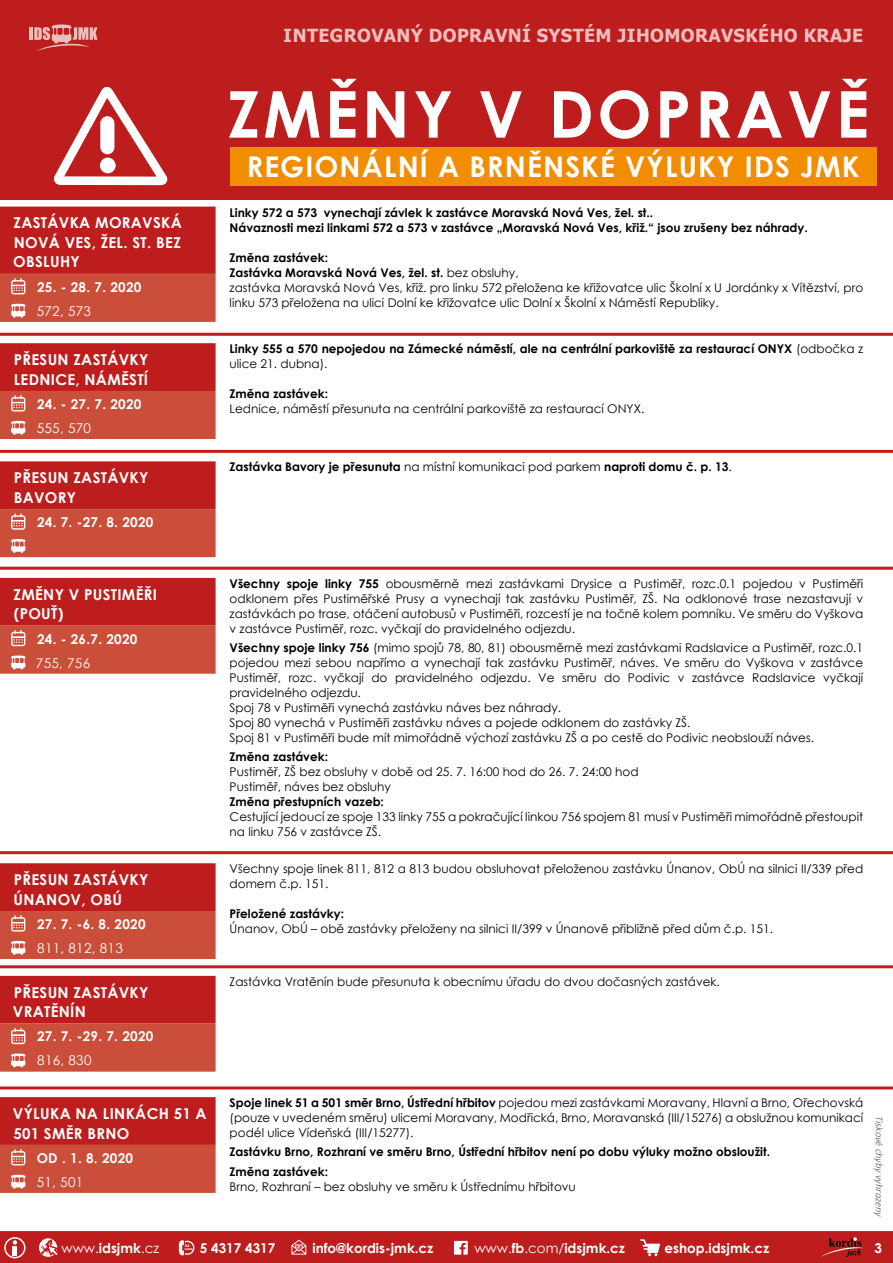
<style>
.page{position:relative;width:893px;height:1263px;background:#fff}
.page>*{position:absolute;margin:0;border:0;box-sizing:border-box;transform-origin:0 0}
.t1{font:700 64.5px "Century Gothic";letter-spacing:.055em;color:#fff}
.t2{font:700 28.5px "Century Gothic";letter-spacing:.04em;color:#fff}
.t3{font:700 18px "Tahoma";letter-spacing:.02em;color:#fff}
.t4{font:700 15px/19.5px "Century Gothic";letter-spacing:.02em;color:#fff}
.t5{font:700 13.5px "Century Gothic";color:#fff}
.t6{font:13.5px "Century Gothic";letter-spacing:.02em;color:#fff}
.t7{font:12px/15px "Century Gothic";color:#000}
.t8{font:700 12px/15px "Century Gothic";color:#000}
.t9{font:italic 300 10.5px "Calibri";letter-spacing:-.005em;color:#575756}
.t10{font:700 4.95px "Century Gothic";color:#fff}
.t11{font:900 3.45px "Neo Sans";color:#fff;scale:1.04 1}
.t12{font:900 2.25px "Neo Sans";color:#fff;scale:1.04 1}
.s1{font-weight:700}
.s2{font-weight:400}
</style>
<div class="page">
<div style="left:0;top:0;width:893px;height:199px;background:#bd1d1d"></div>
<div style="left:230px;top:147px;width:646px;height:38px;background:#f28c00"></div>
<svg style="left:54px;top:87px;width:114px;height:99px"></svg>
<div style="left:100px;top:158px;width:16px;height:15px;background:#fff;border-radius:50%"></div>
<div style="left:100px;top:116px;width:14px;height:38px;background:#fff;border-radius:7px"></div>
<svg style="left:30px;top:24px;width:68px;height:27px"></svg>
<hr style="left:0;top:333px;width:893px;height:3px;background:#bd1d1d">
<svg style="left:0;top:207px;width:216px;height:115px;background:#c3342b"></svg>
<svg style="left:0;top:343px;width:216px;height:96px;background:#c4382e"></svg>
<hr style="left:0;top:450px;width:893px;height:3px;background:#bd1d1d">
<svg style="left:0;top:1231px;width:893px;height:32px;background:#bd2423"></svg>
<svg style="left:0;top:461px;width:216px;height:96px;background:#c4382e"></svg>
<hr style="left:0;top:567px;width:893px;height:3px;background:#bd1d1d">
<svg style="left:0;top:578px;width:216px;height:96px;background:#c4392e"></svg>
<hr style="left:0;top:851px;width:893px;height:3px;background:#bd1d1d">
<svg style="left:0;top:863px;width:216px;height:96px;background:#c4382e"></svg>
<svg style="left:0;top:976px;width:216px;height:96px;background:#c4392e"></svg>
<hr style="left:0;top:965px;width:893px;height:3px;background:#bd1d1d">
<svg style="left:0;top:1097px;width:216px;height:96px;background:#c4382e"></svg>
<hr style="left:0;top:1086px;width:893px;height:3px;background:#bd1d1d">
<h3 class="t3" style="left:284px;top:23px;width:581px">INTEGROVANÝ DOPRAVNÍ SYSTÉM JIHOMORAVSKÉHO KRAJE</h3>
<p class="t4" style="left:13px;top:213px;width:170px;text-align:justify">ZASTÁVKA MORAVSKÁ NOVÁ VES, ŽEL. ST. BEZ OBSLUHY</p>
<p class="t5" style="left:37px;top:277px;width:106px">25. - 28. 7. 2020</p>
<p class="t6" style="left:37px;top:301px;width:56px">572, 573</p>
<p class="t4" style="left:14px;top:349px;width:136px">PŘESUN ZASTÁVKY<br>LEDNICE, NÁMĚSTÍ</p>
<p class="t5" style="left:37px;top:394px;width:106px">24. - 27. 7. 2020</p>
<p class="t6" style="left:37px;top:418px;width:56px">555, 570</p>
<p class="t4" style="left:14px;top:467px;width:136px">PŘESUN ZASTÁVKY<br>BAVORY</p>
<p class="t5" style="left:37px;top:512px;width:118px">24. 7. -27. 8. 2020</p>
<p class="t4" style="left:14px;top:584px;width:145px">ZMĚNY V PUSTIMĚŘI (POUŤ)</p>
<p class="t5" style="left:37px;top:628px;width:102px">24. - 26.7. 2020</p>
<p class="t6" style="left:36px;top:653px;width:56px">755, 756</p>
<p class="t4" style="left:14px;top:869px;width:136px">PŘESUN ZASTÁVKY<br>ÚNANOV, OBÚ</p>
<p class="t5" style="left:37px;top:914px;width:110px">27. 7. -6. 8. 2020</p>
<p class="t6" style="left:37px;top:938px;width:87px">811, 812, 813</p>
<p class="t4" style="left:13px;top:982px;width:137px">PŘESUN ZASTÁVKY<br>VRATĚNÍN</p>
<p class="t5" style="left:37px;top:1026px;width:118px">27. 7. -29. 7. 2020</p>
<p class="t6" style="left:37px;top:1051px;width:56px">816, 830</p>
<p class="t4" style="left:13px;top:1103px;width:195px">VÝLUKA NA LINKÁCH 51 A<br>501 SMĚR BRNO</p>
<p class="t5" style="left:37px;top:1147px;width:98px">OD . 1. 8. 2020</p>
<p class="t6" style="left:37px;top:1172px;width:48px">51, 501</p>
<h1 class="t1" style="left:227px;top:65px;width:643px">ZMĚNY V DOPRAVĚ</h1>
<h2 class="t2" style="left:247px;top:145px;width:614px">REGIONÁLNÍ A BRNĚNSKÉ VÝLUKY IDS JMK</h2>
<p class="t8" style="left:230px;top:204px;width:580px">Linky 572 a 573 vynechají závlek k zastávce Moravská Nová Ves, žel. st..<br>Návaznosti mezi linkami 572 a 573 v zastávce „Moravská Nová Ves, křiž.“ jsou zrušeny bez náhrady.</p>
<p class="t7" style="left:230px;top:250px;width:635px"><span class="s1">Změna zastávek:<br>Zastávka Moravská Nová Ves, žel. st.</span> bez obsluhy,<br>zastávka Moravská Nová Ves, křiž. pro linku 572 přeložena ke křižovatce ulic Školní x U Jordánky x Vítězství, pro linku 573 přeložena na ulici Dolní ke křižovatce ulic Dolní x Školní x Náměstí Republiky.</p>
<p class="t8" style="left:230px;top:341px;width:635px">Linky 555 a 570 nepojedou na Zámecké náměstí, ale na centrální parkoviště za restaurací ONYX <span class="s2">(odbočka z ulice 21. dubna).</span></p>
<p class="t8" style="left:230px;top:386px;width:100px">Změna zastávek:</p>
<p class="t7" style="left:230px;top:401px;width:416px">Lednice, náměstí přesunuta na centrální parkoviště za restaurací ONYX.</p>
<p class="t8" style="left:230px;top:459px;width:504px">Zastávka Bavory je přesunuta <span class="s2">na místní komunikaci pod parkem</span> naproti domu č. p. 13<span class="s2">.</span></p>
<p class="t7" style="left:230px;top:576px;width:635px;text-align:justify"><span class="s1">Všechny spoje linky 755</span> obousměrně mezi zastávkami Drysice a Pustiměř, rozc.0.1 pojedou v Pustiměři odklonem přes Pustiměřské Prusy a vynechají tak zastávku Pustiměř, ZŠ. Na odklonové trase nezastavují v zastávkách po trase, otáčení autobusů v Pustiměři, rozcestí je na točně kolem pomníku. Ve směru do Vyškova v zastávce Pustiměř, rozc. vyčkají do pravidelného odjezdu.</p>
<p class="t7" style="left:230px;top:640px;width:635px"><span class="s1">Všechny spoje linky 756</span> (mimo spojů 78, 80, 81) obousměrně mezi zastávkami Radslavice a Pustiměř, rozc.0.1 pojedou mezi sebou napřímo a vynechají tak zastávku Pustiměř, náves. Ve směru do Vyškova v zastávce Pustiměř, rozc. vyčkají do pravidelného odjezdu. Ve směru do Podivic v zastávce Radslavice vyčkají pravidelného odjezdu.<br>Spoj 78 v Pustiměři vynechá zastávku náves bez náhrady.<br>Spoj 80 vynechá v Pustiměři zastávku náves a pojede odklonem do zastávky ZŠ.<br>Spoj 81 v Pustiměři bude mít mimořádně výchozí zastávku ZŠ a po cestě do Podivic neobslouží náves.</p>
<p class="t8" style="left:230px;top:749px;width:100px">Změna zastávek:</p>
<p class="t7" style="left:230px;top:764px;width:411px">Pustiměř, ZŠ bez obsluhy v době od 25. 7. 16:00 hod do 26. 7. 24:00 hod<br>Pustiměř, náves bez obsluhy</p>
<p class="t8" style="left:230px;top:794px;width:156px">Změna přestupních vazeb:</p>
<p class="t7" style="left:230px;top:809px;width:635px">Cestující jedoucí ze spoje 133 linky 755 a pokračující linkou 756 spojem 81 musí v Pustiměři mimořádně přestoupit na linku 756 v zastávce ZŠ.</p>
<p class="t7" style="left:230px;top:861px;width:635px">Všechny spoje linek 811, 812 a 813 budou obsluhovat přeloženou zastávku Únanov, ObÚ na silnici II/339 před domem č.p. 151.</p>
<p class="t8" style="left:230px;top:906px;width:116px">Přeložené zastávky:</p>
<p class="t7" style="left:230px;top:921px;width:545px">Únanov, ObÚ – obě zastávky přeloženy na silnici II/399 v Únanově přibližně před dům č.p. 151.</p>
<p class="t7" style="left:230px;top:974px;width:492px">Zastávka Vratěnín bude přesunuta k obecnímu úřadu do dvou dočasných zastávek.</p>
<p class="t7" style="left:230px;top:1095px;width:635px;text-align:justify"><span class="s1">Spoje linek 51 a 501 směr Brno, Ústřední hřbitov</span> pojedou mezi zastávkami Moravany, Hlavní a Brno, Ořechovská (pouze v uvedeném směru) ulicemi Moravany, Modřická, Brno, Moravanská (III/15276) a obslužnou komunikací podél ulice Vídeňská (III/15277).</p>
<p class="t8" style="left:230px;top:1142px;width:542px;line-height:19.2px">Zastávku Brno, Rozhraní ve směru Brno, Ústřední hřbitov není po dobu výluky možno obsloužit.<br>Změna zastávek:</p>
<p class="t7" style="left:230px;top:1179px;width:348px">Brno, Rozhraní – bez obsluhy ve směru k Ústřednímu hřbitovu</p>
<p class="t9" style="left:886px;top:1116px;width:102px;rotate:90deg">Tiskové chyby vyhrazeny</p>
<p class="t12" style="left:185px;top:1248px;width:9px">HODIN</p>
<p class="t5" style="left:200px;top:1238px;width:77px">5 4317 4317</p>
<p class="t10" style="left:297px;top:1244px;width:5px">@</p>
<p class="t5" style="left:312px;top:1238px;width:122px">info@kordis-jmk.cz</p>
<p class="t5" style="left:474px;top:1238px;width:152px"><span class="s2">www.</span>fb<span class="s2">.com/</span>idsjmk.cz</p>
<p class="t5" style="left:664px;top:1238px;width:106px">eshop.idsjmk.cz</p>
<p class="t5" style="left:874px;top:1238px;width:9px">3</p>
<p class="t6" style="left:62px;top:1238px;width:99px">www.<span class="s1">idsjmk</span>.cz</p>
<p class="t11" style="left:185px;top:1244px;width:6px">24</p>
</div>
